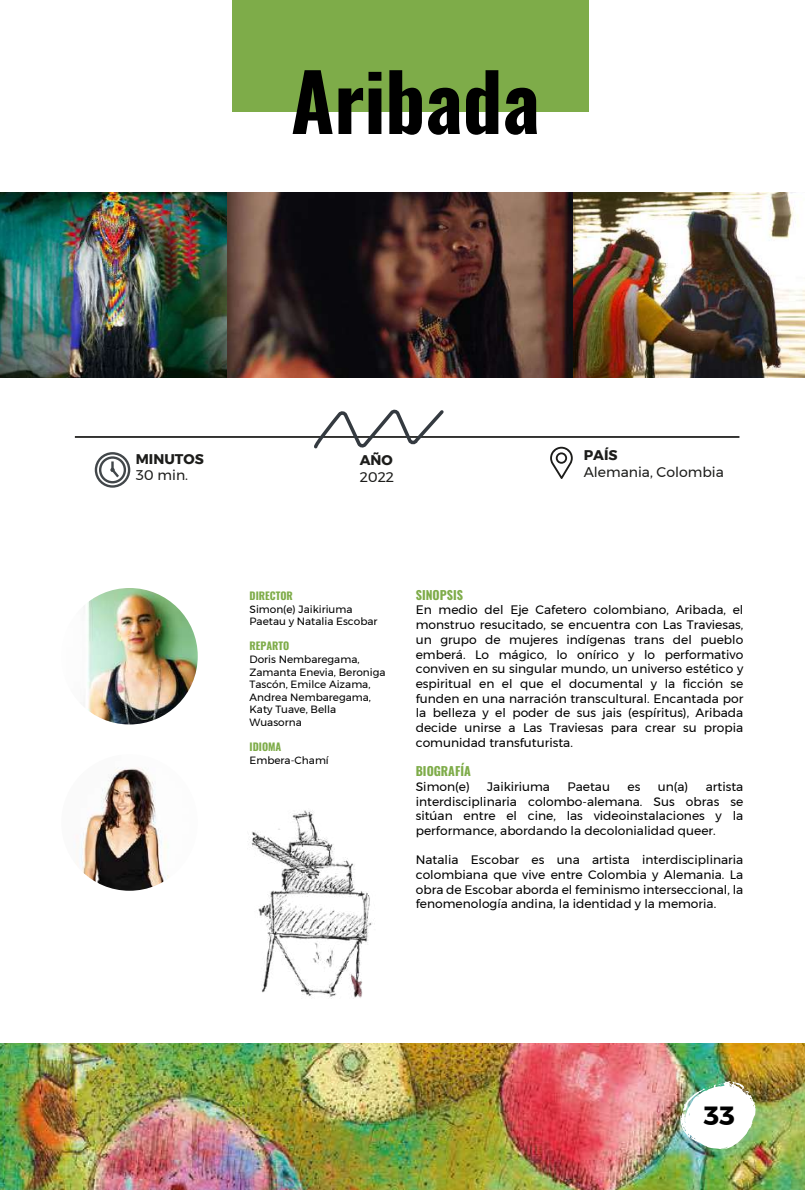
<style>
.page{position:relative;width:805px;height:1190px;background:#fff}
.page>*{position:absolute;margin:0;border:0;box-sizing:border-box;transform-origin:0 0}
.t1{font:78.75px "Oswald";color:#000}
.t2{font:700 26.25px "Montserrat";color:#000}
.t3{font:14px "Montserrat";color:#1d1d1b}
.t4{font:700 14px "Montserrat";color:#1d1d1b}
.t5{font:12.25px/14.7px "Montserrat";color:#000;text-align:justify}
.t6{font:12.25px "Oswald";color:#7eac49}
.t7{font:10.5px/12.6px "Montserrat";color:#000}
.t8{font:10.5px "Oswald";color:#7eac49}
</style>
<div class="page">
<div style="left:232px;top:0;width:357px;height:112px;background:#7eac49"></div>
<img style="left:0;top:1044px;width:805px;height:146px">
<svg style="left:550px;top:447px;width:23px;height:32px"></svg>
<img style="left:572px;top:193px;width:233px;height:185px">
<img style="left:0;top:193px;width:228px;height:185px">
<img style="left:228px;top:193px;width:344px;height:185px">
<hr style="left:75px;top:436px;width:664px;height:2px;background:#1d1d1b">
<div style="left:99px;top:456px;width:27px;height:27px;border:2px solid #42474a;border-radius:50%"></div>
<div style="left:95px;top:452px;width:35px;height:36px;border:2px solid #42474a;border-radius:50%"></div>
<svg style="left:110px;top:459px;width:11px;height:21px"></svg>
<img style="left:61px;top:588px;width:137px;height:136px;border-radius:68px">
<img style="left:61px;top:754px;width:137px;height:137px;border-radius:68px">
<img style="left:680px;top:1081px;width:76px;height:68px">
<svg style="left:312px;top:409px;width:135px;height:40px"></svg>
<img style="left:251px;top:810px;width:121px;height:188px">
<h1 class="t1" style="left:291px;top:32px;width:250px">Aribada</h1>
<p class="t4" style="left:136px;top:447px;width:69px">MINUTOS</p>
<p class="t3" style="left:136px;top:465px;width:54px">30 min.</p>
<p class="t4" style="left:360px;top:449px;width:35px">AÑO</p>
<p class="t3" style="left:360px;top:466px;width:36px">2022</p>
<p class="t4" style="left:584px;top:444px;width:35px">PAÍS</p>
<p class="t3" style="left:584px;top:461px;width:142px">Alemania, Colombia</p>
<p class="t8" style="left:250px;top:586px;width:45px">DIRECTOR</p>
<p class="t7" style="left:250px;top:603px;width:130px">Simon(e) Jaikiriuma<br>Paetau y Natalia Escobar</p>
<p class="t8" style="left:250px;top:637px;width:41px">REPARTO</p>
<p class="t7" style="left:250px;top:653px;width:138px">Doris Nembaregama,<br>Zamanta Enevia, Beroniga<br>Tascón, Emilce Aizama,<br>Andrea Nembaregama,<br>Katy Tuave, Bella<br>Wuasorna</p>
<p class="t8" style="left:250px;top:738px;width:33px">IDIOMA</p>
<p class="t7" style="left:250px;top:754px;width:81px">Embera-Chamí</p>
<p class="t6" style="left:416px;top:584px;width:49px">SINOPSIS</p>
<p class="t5" style="left:416px;top:603px;width:329px">En medio del Eje Cafetero colombiano, Aribada, el monstruo resucitado, se encuentra con Las Traviesas, un grupo de mujeres indígenas trans del pueblo emberá. Lo mágico, lo onírico y lo performativo conviven en su singular mundo, un universo estético y espiritual en el que el documental y la ficción se funden en una narración transcultural. Encantada por la belleza y el poder de sus jais (espíritus), Aribada decide unirse a Las Traviesas para crear su propia comunidad transfuturista.</p>
<p class="t6" style="left:416px;top:760px;width:57px">BIOGRAFÍA</p>
<p class="t5" style="left:416px;top:779px;width:56px">Simon(e)</p>
<p class="t5" style="left:487px;top:779px;width:64px">Jaikiriuma</p>
<p class="t5" style="left:568px;top:779px;width:44px">Paetau</p>
<p class="t5" style="left:627px;top:779px;width:14px">es</p>
<p class="t5" style="left:658px;top:779px;width:32px">un(a)</p>
<p class="t5" style="left:416px;top:779px;width:329px;text-indent:290px">artista interdisciplinaria colombo-alemana. Sus obras se sitúan entre el cine, las videoinstalaciones y la performance, abordando la decolonialidad queer.</p>
<p class="t5" style="left:416px;top:852px;width:329px">Natalia Escobar es una artista interdisciplinaria colombiana que vive entre Colombia y Alemania. La obra de Escobar aborda el feminismo interseccional, la fenomenología andina, la identidad y la memoria.</p>
<h2 class="t2" style="left:703px;top:1095px;width:33px">33</h2>
</div>
